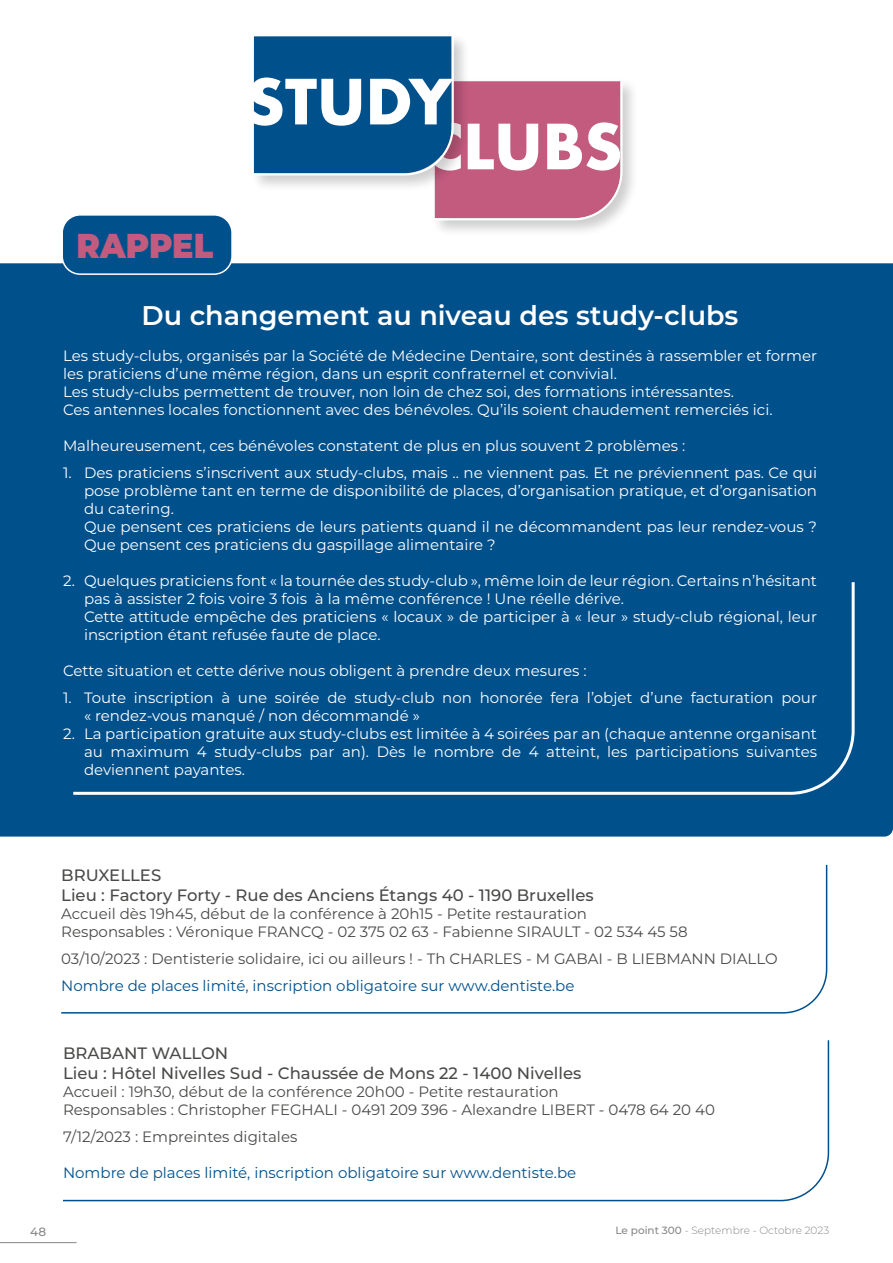
<style>
.page{position:relative;width:893px;height:1263px;background:#fff}
.page>*{position:absolute;margin:0;border:0;box-sizing:border-box;transform-origin:0 0}
.t1{font:700 60.6px "Futura";letter-spacing:-.01em;color:#fff}
.t2{font:900 34.5px "Montserrat";color:#c35b7f;scale:.92 1}
.t3{font:600 27px "Montserrat";color:#fff}
.t4{font:500 16.5px/19.8px "Montserrat";color:#4a4a49}
.t5{font:15px/18px "Montserrat";color:#fff}
.t6{font:15px/18px "Montserrat";color:#4a4a49}
.t7{font:15px "Montserrat";color:#00508c}
.t8{font:500 12px "Montserrat";color:#878787}
.t9{font:300 10.5px "Montserrat";color:#878787}
.s1{font-weight:500}
</style>
<div class="page">
<hr style="left:0;top:1242px;width:77px;height:1px;background:#878787">
<div style="left:0;top:263px;width:893px;height:573px;background:#00508c"></div>
<div style="left:70px;top:579px;width:786px;height:217px;background:#00508c"></div>
<div style="left:431px;top:77px;width:208px;height:160px;background:#000;opacity:.2"></div>
<svg style="left:253px;top:36px;width:371px;height:186px"></svg>
<svg style="left:61px;top:864px;width:767px;height:150px"></svg>
<svg style="left:63px;top:1040px;width:767px;height:162px"></svg>
<div style="left:62px;top:215px;width:170px;height:59px;background:#00508c;border-radius:18px"></div>
<div style="left:61px;top:214px;width:172px;height:61px;border:2px solid #fff;border-radius:18px"></div>
<h2 class="t2" style="left:77px;top:220px;width:150px">RAPPEL</h2>
<h1 class="t1" style="left:246px;top:58px;width:208px">STUDY</h1>
<h1 class="t1" style="left:423px;top:103px;width:201px">CLUBS</h1>
<h3 class="t3" style="left:142px;top:296px;width:598px">Du changement au niveau des study-clubs</h3>
<p class="t5" style="left:63px;top:346px;width:755px">Les study-clubs, organisés par la Société de Médecine Dentaire, sont destinés à rassembler et former les praticiens d’une même région, dans un esprit confraternel et convivial.<br>Les study-clubs permettent de trouver, non loin de chez soi, des formations intéressantes.<br>Ces antennes locales fonctionnent avec des bénévoles. Qu’ils soient chaudement remerciés ici.</p>
<p class="t5" style="left:63px;top:436px;width:624px">Malheureusement, ces bénévoles constatent de plus en plus souvent 2 problèmes :</p>
<p class="t5" style="left:84px;top:463px;width:735px;text-indent:-21px">1. Des praticiens s’inscrivent aux study-clubs, mais .. ne viennent pas. Et ne préviennent pas. Ce qui pose problème tant en terme de disponibilité de places, d’organisation pratique, et d’organisation du catering.<br>Que pensent ces praticiens de leurs patients quand il ne décommandent pas leur rendez-vous ?<br>Que pensent ces praticiens du gaspillage alimentaire ?</p>
<p class="t5" style="left:84px;top:571px;width:735px;text-indent:-21px">2. Quelques praticiens font « la tournée des study-club », même loin de leur région. Certains n’hésitant pas à assister 2 fois voire 3 fois à la même conférence ! Une réelle dérive.<br>Cette attitude empêche des praticiens « locaux » de participer à « leur » study-club régional, leur inscription étant refusée faute de place.</p>
<p class="t5" style="left:63px;top:661px;width:525px">Cette situation et cette dérive nous obligent à prendre deux mesures :</p>
<p class="t5" style="left:84px;top:688px;width:735px;text-indent:-21px">1. Toute inscription à une soirée de study-club non honorée fera l’objet d’une facturation pour « rendez-vous manqué / non décommandé »</p>
<p class="t5" style="left:84px;top:724px;width:735px;text-align:justify;text-indent:-21px">2. La participation gratuite aux study-clubs est limitée à 4 soirées par an (chaque antenne organisant au maximum 4 study-clubs par an). Dès le nombre de 4 atteint, les participations suivantes deviennent payantes.</p>
<p class="t4" style="left:61px;top:864px;width:534px">BRUXELLES<br>Lieu : Factory Forty - Rue des Anciens Étangs 40 - 1190 Bruxelles</p>
<p class="t6" style="left:61px;top:904px;width:628px">Accueil dès 19h45, début de la conférence à 20h15 - Petite restauration<br>Responsables : Véronique FRANCQ - 02 375 02 63 - Fabienne SIRAULT - 02 534 45 58</p>
<p class="t6" style="left:61px;top:949px;width:718px">03/10/2023 : Dentisterie solidaire, ici ou ailleurs ! - Th CHARLES - M GABAI - B LIEBMANN DIALLO</p>
<p class="t7" style="left:61px;top:975px;width:515px">Nombre de places limité, inscription obligatoire sur www.dentiste.be</p>
<p class="t4" style="left:63px;top:1043px;width:520px">BRABANT WALLON<br>Lieu : Hôtel Nivelles Sud - Chaussée de Mons 22 - 1400 Nivelles</p>
<p class="t6" style="left:63px;top:1082px;width:653px">Accueil : 19h30, début de la conférence 20h00 - Petite restauration<br>Responsables : Christopher FEGHALI - 0491 209 396 - Alexandre LIBERT - 0478 64 20 40</p>
<p class="t6" style="left:63px;top:1127px;width:236px">7/12/2023 : Empreintes digitales</p>
<p class="t7" style="left:63px;top:1162px;width:515px">Nombre de places limité, inscription obligatoire sur www.dentiste.be</p>
<p class="t8" style="left:30px;top:1224px;width:17px">48</p>
<p class="t9" style="left:615px;top:1223px;width:215px"><span class="s1">Le point 300</span> - Septembre - Octobre 2023</p>
</div>
